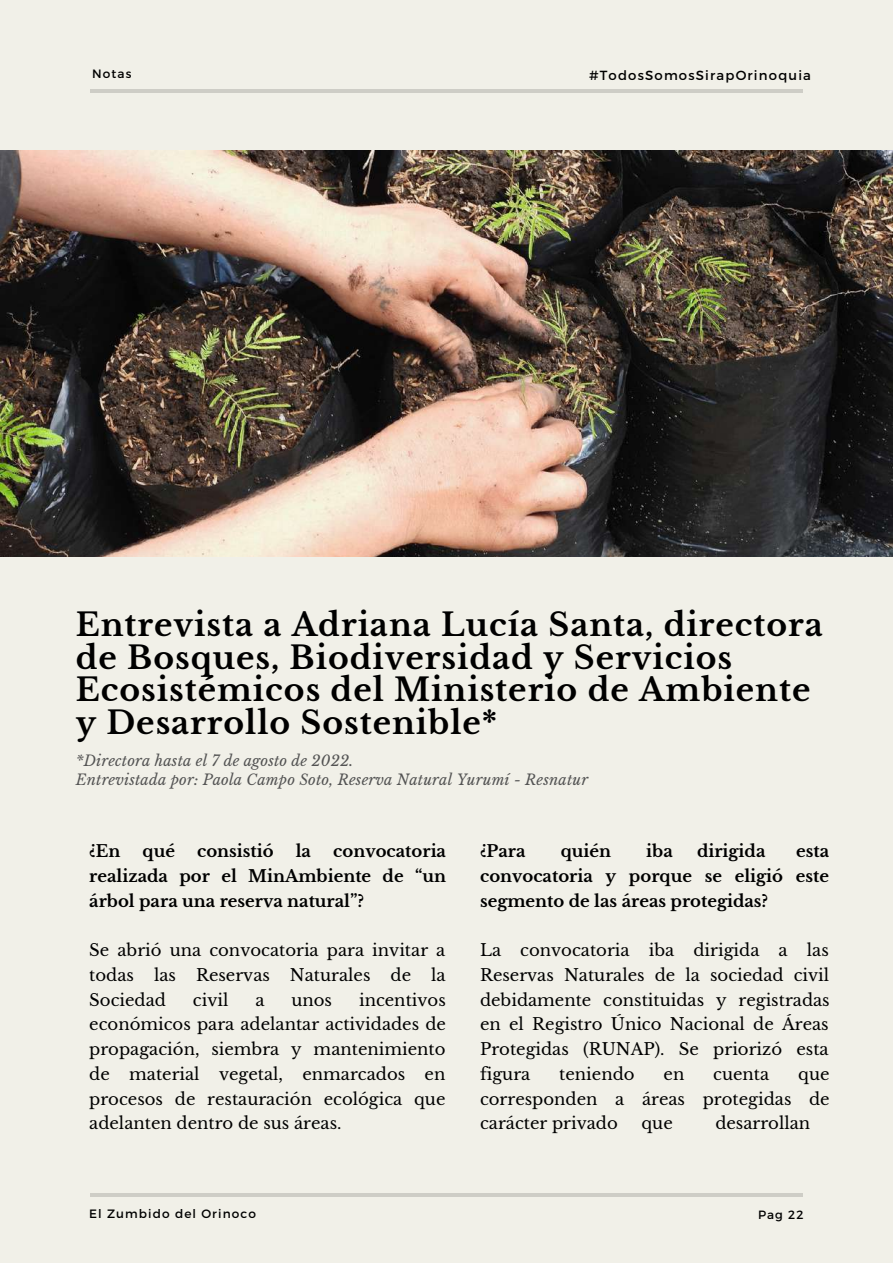
<style>
.page{position:relative;width:893px;height:1264px;background:#fff}
.page>*{position:absolute;margin:0;border:0;box-sizing:border-box;transform-origin:0 0}
.t1{font:700 31.5px/32.5px "Libre Baskerville";letter-spacing:.03em;color:#000}
.t2{font:16.5px/24.8px "Libre Baskerville";color:#000;text-align:justify}
.t3{font:700 16.5px/24.8px "Libre Baskerville";color:#000;text-align:justify}
.t4{font:italic 14.7px/19.8px "Libre Baskerville";letter-spacing:.01em;color:#545454}
.t5{font:13.2px "Montserrat";letter-spacing:.09em;color:#000}
.t6{font:12.15px "Montserrat";letter-spacing:.09em;color:#000}
.t7{font:12px "Montserrat";color:#000}
</style>
<div class="page">
<div style="left:0;top:0;width:892px;height:1262px;background:#f1f0e8"></div>
<img style="left:0;top:151px;width:892px;height:406px">
<hr style="left:90px;top:1193px;width:712px;height:3px;background:#cecdc6">
<hr style="left:90px;top:89px;width:712px;height:4px;background:#cecdc6">
<p class="t6" style="left:92px;top:66px;width:41px">Notas</p>
<p class="t5" style="left:589px;top:67px;width:223px">#TodosSomosSirapOrinoquia</p>
<h1 class="t1" style="left:76px;top:608px;width:748px">Entrevista a Adriana Lucía Santa, directora de Bosques, Biodiversidad y Servicios Ecosistémicos del Ministerio de Ambiente y Desarrollo Sostenible*</h1>
<p class="t4" style="left:76px;top:750px;width:514px">*Directora hasta el 7 de agosto de 2022.<br>Entrevistada por: Paola Campo Soto, Reserva Natural Yurumí - Resnatur</p>
<p class="t3" style="left:89px;top:839px;width:358px;text-indent:244px">convocatoria realizada por el MinAmbiente de “un árbol para una reserva natural”?</p>
<p class="t2" style="left:89px;top:938px;width:358px">Se abrió una convocatoria para invitar a todas las Reservas Naturales de la Sociedad</p>
<p class="t3" style="left:89px;top:839px;width:33px">¿En</p>
<p class="t3" style="left:142px;top:839px;width:34px">qué</p>
<p class="t3" style="left:197px;top:839px;width:78px">consistió</p>
<p class="t3" style="left:296px;top:839px;width:17px">la</p>
<p class="t2" style="left:193px;top:987px;width:37px">civil</p>
<p class="t2" style="left:255px;top:987px;width:11px">a</p>
<p class="t2" style="left:291px;top:987px;width:42px">unos</p>
<p class="t2" style="left:89px;top:987px;width:358px;text-indent:270px">incentivos económicos para adelantar actividades de propagación, siembra y mantenimiento de material vegetal, enmarcados en procesos de restauración ecológica que adelanten dentro de sus áreas.</p>
<p class="t3" style="left:480px;top:839px;width:47px">¿Para</p>
<p class="t3" style="left:560px;top:839px;width:52px">quién</p>
<p class="t3" style="left:646px;top:839px;width:28px">iba</p>
<p class="t3" style="left:697px;top:839px;width:70px">dirigida</p>
<p class="t3" style="left:480px;top:839px;width:351px;text-indent:316px">esta convocatoria y porque se eligió este segmento de las áreas protegidas?</p>
<p class="t2" style="left:480px;top:938px;width:351px">La convocatoria iba dirigida a las Reservas Naturales de la sociedad civil debidamente constituidas y registradas en el Registro Único Nacional de Áreas Protegidas (RUNAP). Se priorizó esta figura</p>
<p class="t2" style="left:559px;top:1061px;width:77px">teniendo</p>
<p class="t2" style="left:663px;top:1061px;width:22px">en</p>
<p class="t2" style="left:713px;top:1061px;width:58px">cuenta</p>
<p class="t2" style="left:480px;top:1061px;width:351px;text-indent:318px">que corresponden a áreas protegidas de carácter privado</p>
<p class="t2" style="left:641px;top:1111px;width:33px">que</p>
<p class="t2" style="left:715px;top:1111px;width:96px">desarrollan</p>
<p class="t6" style="left:89px;top:1205px;width:168px">El Zumbido del Orinoco</p>
<p class="t7" style="left:758px;top:1206px;width:47px">Pag 22</p>
</div>
